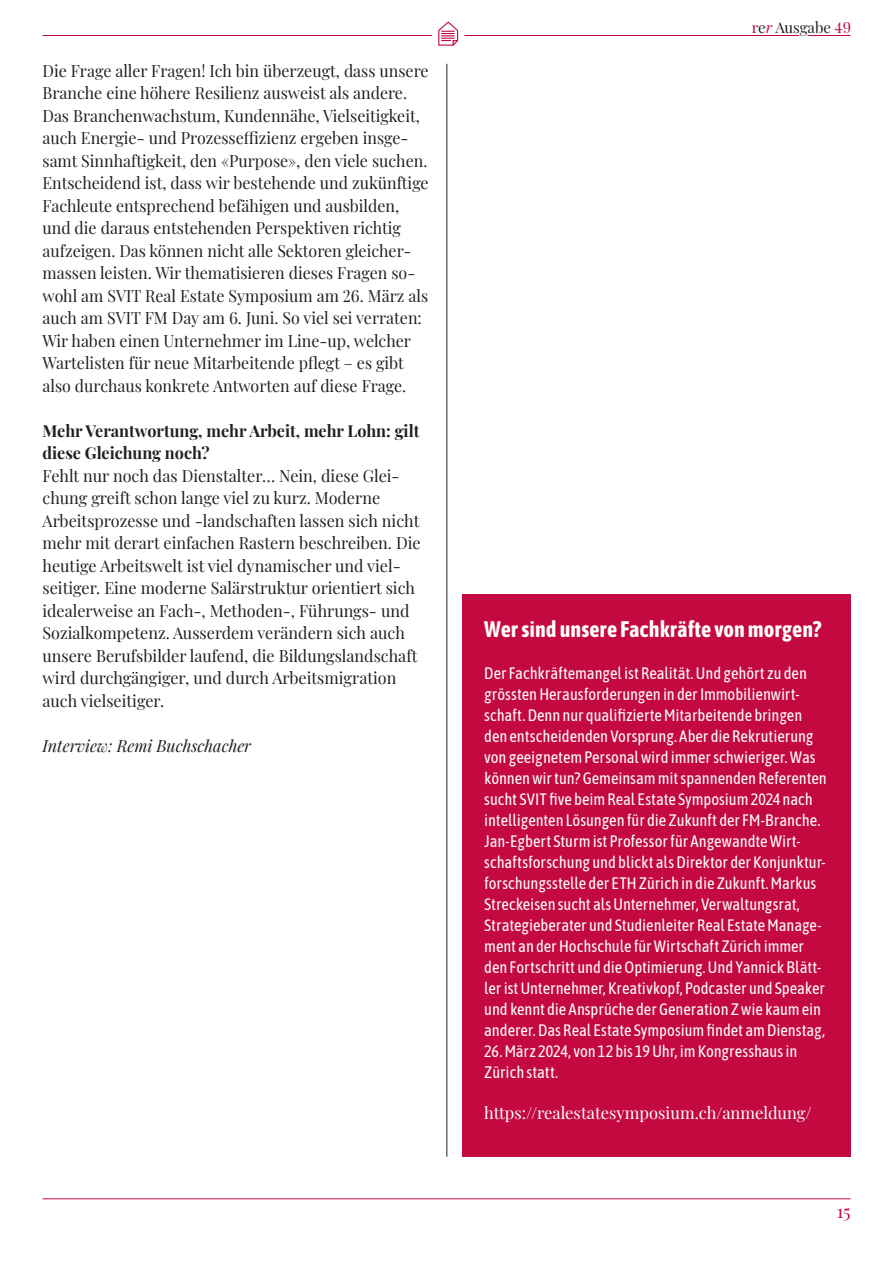
<style>
.page{position:relative;width:893px;height:1263px;background:#fff}
.page>*{position:absolute;margin:0;border:0;box-sizing:border-box;transform-origin:0 0}
.ohne_rasterbezug{font:700 22.5px "Asap Condensed";color:#fff}
.t1{font:18px "Playfair Display";color:#c40941}
.inhalt{font:16.5px/22.5px "Playfair Display";color:#231f20}
.ohne_rasterbezug-2{font:16.5px/21px "Asap Condensed";letter-spacing:-.005em;color:#fff}
.inhalt-2{font:700 16.5px/22.5px "Playfair Display";color:#231f20}
.ohne_rasterbezug-3{font:16.5px "Playfair Display";color:#fff}
.inhalt-3{font:italic 16.5px "Playfair Display";color:#231f20}
.t2{font:15px "Playfair Display";color:#231f20}
.s1{color:#c40941}
.s2{font-style:italic;color:#c40941}
</style>
<div class="page">
<hr style="left:446px;top:64px;width:1px;height:1092px;background:#231f20">
<div style="left:462px;top:594px;width:389px;height:563px;background:#c40941"></div>
<hr style="left:43px;top:35px;width:756px;height:1px;background:#c40941">
<hr style="left:43px;top:1198px;width:807px;height:1px;background:#c40941">
<hr style="left:807px;top:35px;width:43px;height:1px;background:#c40941">
<svg style="left:432px;top:21px;width:33px;height:25px"></svg>
<p class="inhalt" style="left:43px;top:58px;width:388px">Die Frage aller Fragen! Ich bin überzeugt, dass unsere Branche eine höhere Resilienz ausweist als andere.<br>Das Branchenwachstum, Kundennähe, Vielseitigkeit, auch Energie- und Prozesseffizienz ergeben insge&shy;samt Sinnhaftigkeit, den «Purpose», den viele suchen.<br>Entscheidend ist, dass wir bestehende und zukünftige Fachleute entsprechend befähigen und ausbilden, und die daraus entstehenden Perspektiven richtig aufzeigen. Das können nicht alle Sektoren gleicher&shy;massen leisten. Wir thematisieren dieses Fragen so&shy;wohl am SVIT Real Estate Symposium am 26. März als auch am SVIT FM Day am 6. Juni. So viel sei verraten:<br>Wir haben einen Unternehmer im Line-up, welcher Wartelisten für neue Mitarbeitende pflegt – es gibt also durchaus konkrete Antworten auf diese Frage.</p>
<p class="inhalt-2" style="left:43px;top:418px;width:378px">Mehr Verantwortung, mehr Arbeit, mehr Lohn: gilt diese Gleichung noch?</p>
<p class="inhalt" style="left:43px;top:463px;width:380px">Fehlt nur noch das Dienstalter… Nein, diese Glei&shy;chung greift schon lange viel zu kurz. Moderne Arbeitsprozesse und -landschaften lassen sich nicht mehr mit derart einfachen Rastern beschreiben. Die heutige Arbeitswelt ist viel dynamischer und viel&shy;seitiger. Eine moderne Salärstruktur orientiert sich idealerweise an Fach-, Methoden-, Führungs- und Sozialkompetenz. Ausserdem verändern sich auch unsere Berufsbilder laufend, die Bildungslandschaft wird durchgängiger, und durch Arbeitsmigration auch vielseitiger.</p>
<p class="inhalt-3" style="left:43px;top:733px;width:210px">Interview: Remi Buchschacher</p>
<p class="t2" style="left:752px;top:16px;width:101px"><span class="s1">r</span>e<span class="s2">r</span> Ausgabe <span class="s1">49</span></p>
<p class="ohne_rasterbezug" style="left:484px;top:614px;width:339px">Wer sind unsere Fachkräfte von morgen?</p>
<p class="ohne_rasterbezug-2" style="left:484px;top:662px;width:344px">Der Fachkräftemangel ist Realität. Und gehört zu den grössten Herausforderungen in der Immobilienwirt&shy;schaft. Denn nur qualifizierte Mitarbeitende bringen den entscheidenden Vorsprung. Aber die Rekrutierung von geeignetem Personal wird immer schwieriger. Was können wir tun? Gemeinsam mit spannenden Referenten sucht SVIT five beim Real Estate Symposium 2024 nach intelligenten Lösungen für die Zukunft der FM-Branche.<br>Jan-Egbert Sturm ist Professor für Angewandte Wirt&shy;schaftsforschung und blickt als Direktor der Konjunktur&shy;forschungsstelle der ETH Zürich in die Zukunft. Markus Streckeisen sucht als Unternehmer, Verwaltungsrat, Strategieberater und Studienleiter Real Estate Manage&shy;ment an der Hochschule für Wirtschaft Zürich immer den Fortschritt und die Optimierung. Und Yannick Blätt&shy;ler ist Unternehmer, Kreativkopf, Podcaster und Speaker und kennt die Ansprüche der Generation Z wie kaum ein anderer. Das Real Estate Symposium findet am Dienstag,</p>
<p class="ohne_rasterbezug-2" style="left:484px;top:1040px;width:315px">26. März 2024, von 12 bis 19 Uhr, im Kongresshaus in<br>Zürich statt.</p>
<p class="ohne_rasterbezug-3" style="left:484px;top:1100px;width:329px">https://realestatesymposium.ch/anmeldung/</p>
<p class="t1" style="left:837px;top:1197px;width:15px">15</p>
</div>
